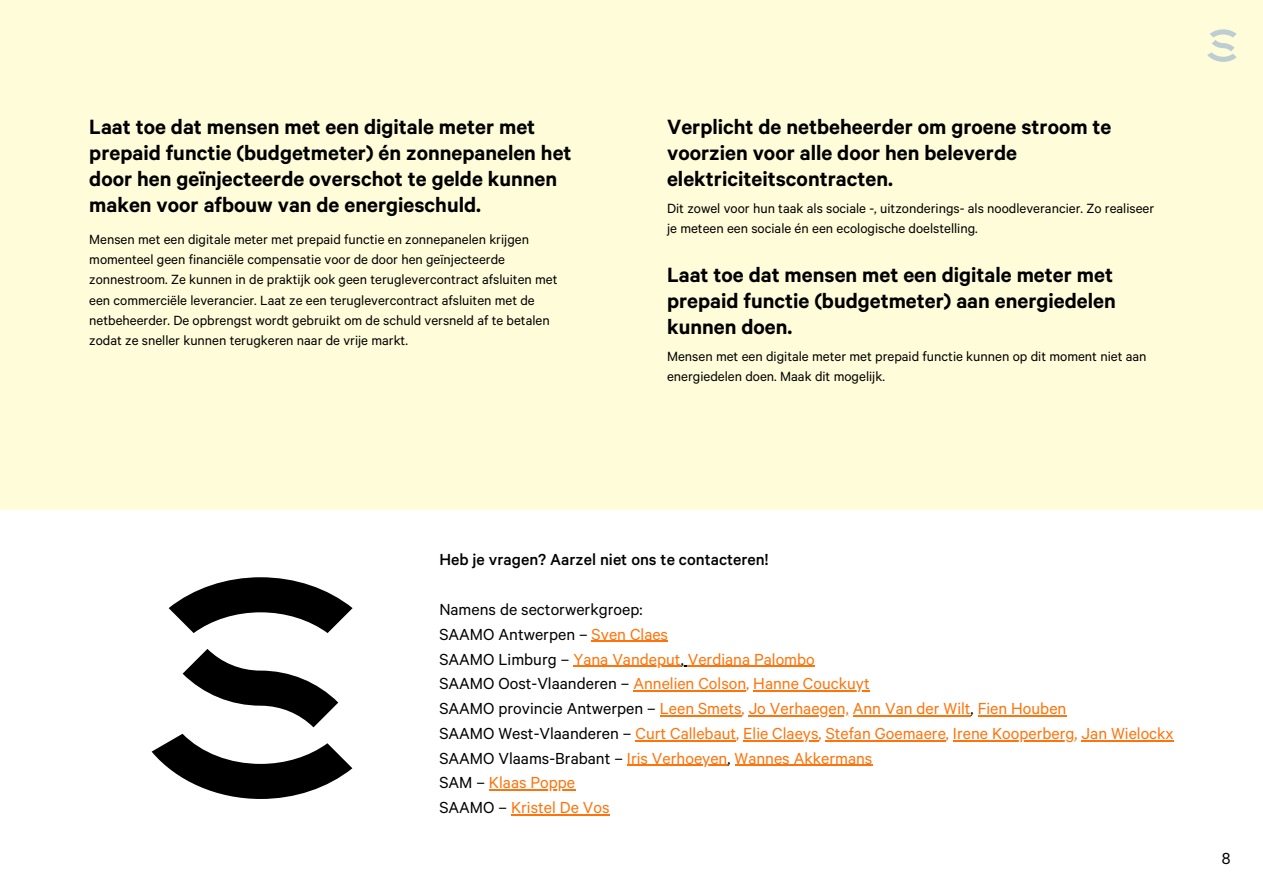
<style>
.page{position:relative;width:1263px;height:894px;background:#fff}
.page>*{position:absolute;margin:0;border:0;box-sizing:border-box;transform-origin:0 0}
.t1{font:600 23.25px/25.8px "Calibre";color:#000}
.t2{font:18px/24.8px "Calibre";color:#ff730a}
.t3{font:18px/24.8px "Calibre";color:#000}
.t4{font:500 18px "Calibre";color:#000}
.t5{font:15px/20.2px "Calibre";color:#000}
.s1{color:#ff730a}
.s2{color:#000}
</style>
<div class="page">
<div style="left:0;top:0;width:1263px;height:509px;background:#fffcda"></div>
<svg style="left:152px;top:577px;width:201px;height:221px"></svg>
<svg style="left:1207px;top:29px;width:30px;height:33px"></svg>
<hr style="left:592px;top:640px;width:76px;height:2px;background:#ff730a">
<hr style="left:573px;top:665px;width:108px;height:1px;background:#ff730a">
<hr style="left:688px;top:665px;width:127px;height:1px;background:#ff730a">
<hr style="left:633px;top:690px;width:113px;height:1px;background:#ff730a">
<hr style="left:753px;top:690px;width:117px;height:1px;background:#ff730a">
<hr style="left:660px;top:715px;width:82px;height:1px;background:#ff730a">
<hr style="left:749px;top:715px;width:100px;height:1px;background:#ff730a">
<hr style="left:853px;top:715px;width:118px;height:1px;background:#ff730a">
<hr style="left:978px;top:715px;width:88px;height:1px;background:#ff730a">
<hr style="left:635px;top:739px;width:101px;height:2px;background:#ff730a">
<hr style="left:743px;top:739px;width:76px;height:2px;background:#ff730a">
<hr style="left:826px;top:739px;width:120px;height:2px;background:#ff730a">
<hr style="left:953px;top:739px;width:121px;height:2px;background:#ff730a">
<hr style="left:1082px;top:739px;width:92px;height:2px;background:#ff730a">
<hr style="left:627px;top:764px;width:100px;height:1px;background:#ff730a">
<hr style="left:735px;top:764px;width:137px;height:1px;background:#ff730a">
<hr style="left:489px;top:789px;width:86px;height:1px;background:#ff730a">
<hr style="left:511px;top:814px;width:99px;height:1px;background:#ff730a">
<p class="t1" style="left:89px;top:118px;width:484px">Laat toe dat mensen met een digitale meter met prepaid functie (budgetmeter) én zonnepanelen het door hen geïnjecteerde overschot te gelde kunnen maken voor afbouw van de energieschuld.</p>
<h1 class="t5" style="left:89px;top:231px;width:470px">Mensen met een digitale meter met prepaid functie en zonnepanelen krijgen momenteel geen financiële compensatie voor de door hen geïnjecteerde zonnestroom. Ze kunnen in de praktijk ook geen teruglevercontract afsluiten met een commerciële leverancier. Laat ze een teruglevercontract afsluiten met de netbeheerder. De opbrengst wordt gebruikt om de schuld versneld af te betalen zodat ze sneller kunnen terugkeren naar de vrije markt.</h1>
<h1 class="t1" style="left:667px;top:118px;width:446px">Verplicht de netbeheerder om groene stroom te voorzien voor alle door hen beleverde elektriciteitscontracten.</h1>
<p class="t5" style="left:667px;top:200px;width:489px">Dit zowel voor hun taak als sociale -, uitzonderings- als noodleverancier. Zo realiseer je meteen een sociale én een ecologische doelstelling.</p>
<h1 class="t1" style="left:667px;top:265px;width:450px;text-align:justify">Laat toe dat mensen met een digitale meter met prepaid functie (budgetmeter) aan energiedelen kunnen doen.</h1>
<p class="t5" style="left:667px;top:348px;width:481px">Mensen met een digitale meter met prepaid functie kunnen op dit moment niet aan energiedelen doen. Maak dit mogelijk.</p>
<p class="t4" style="left:439px;top:553px;width:331px">Heb je vragen? Aarzel niet ons te contacteren!</p>
<p class="t3" style="left:439px;top:599px;width:377px">Namens de sectorwerkgroep:<br>SAAMO Antwerpen – <span class="s1">Sven Claes<br></span>SAAMO Limburg – <span class="s1">Yana Vandeput</span>, <span class="s1">Verdiana Palombo</span></p>
<h3 class="t2" style="left:439px;top:674px;width:432px"><span class="s2">SAAMO Oost-Vlaanderen –</span> Annelien Colson, Hanne Couckuyt</h3>
<p class="t2" style="left:439px;top:698px;width:736px"><span class="s2">SAAMO provincie Antwerpen –</span> Leen Smets, Jo Verhaegen, Ann Van der Wilt<span class="s2">,</span> Fien Houben<br><span class="s2">SAAMO West-Vlaanderen –</span> Curt Callebaut, Elie Claeys, Stefan Goemaere, Irene Kooperberg, Jan Wielockx <span class="s2">SAAMO Vlaams-Brabant –</span> Iris Verhoeyen<span class="s2">,</span> Wannes Akkermans<br><span class="s2">SAM –</span> Klaas Poppe<br><span class="s2">SAAMO –</span> Kristel De Vos</p>
<p class="t3" style="left:1222px;top:849px;width:10px">8</p>
</div>
